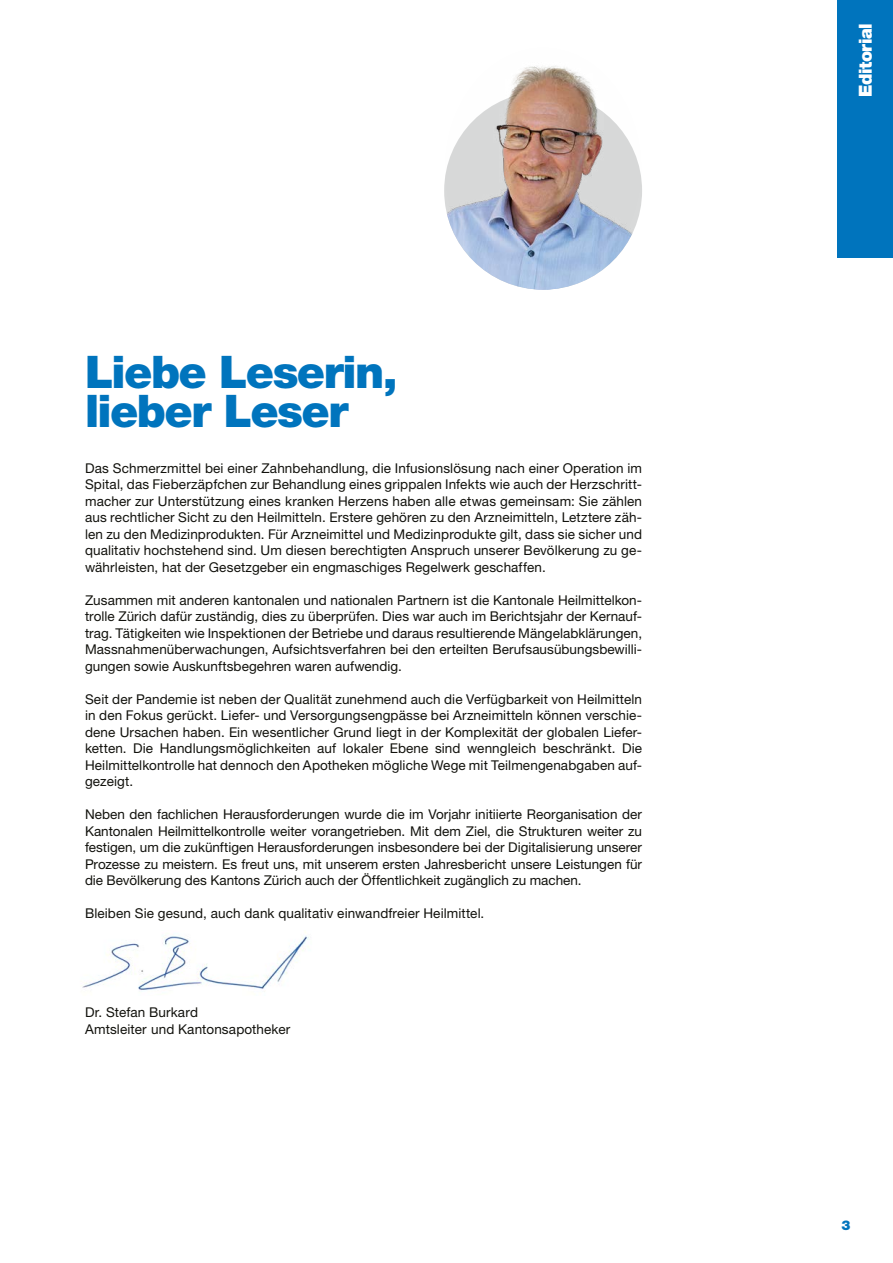
<style>
.page{position:relative;width:893px;height:1263px;background:#fff}
.page>*{position:absolute;margin:0;border:0;box-sizing:border-box;transform-origin:0 0}
.GrundLayout_H1-30-Titel-Editorial{font:900 45px/39px "Helvetica Neue LT Std";letter-spacing:-.035em;color:#0074bd}
.t1{font:900 18px "Helvetica Neue LT Std";letter-spacing:-.03em;color:#fff}
.GrundLayout_P-9-Text-Block{font:13.5px/16.5px "Helvetica Neue LT Std";letter-spacing:.01em;color:#12120d;text-align:justify}
.t2{font:900 13.5px "Helvetica Neue LT Std";color:#0074bd}
</style>
<div class="page">
<img style="left:82px;top:932px;width:227px;height:60px">
<img style="left:444px;top:66px;width:198px;height:224px">
<div style="left:838px;top:0;width:55px;height:258px;background:#0074bd"></div>
<h1 class="GrundLayout_H1-30-Titel-Editorial" style="left:85px;top:352px;width:314px">Liebe Leserin, lieber Leser</h1>
<p class="GrundLayout_P-9-Text-Block" style="left:85px;top:459px;width:559px">Das Schmerzmittel bei einer Zahnbehandlung, die Infusionslösung nach einer Operation im Spital, das Fieberzäpfchen zur Behandlung eines grippalen Infekts wie auch der Herzschritt&shy;macher zur Unterstützung eines kranken Herzens haben alle etwas gemeinsam: Sie zählen aus rechtlicher Sicht zu den Heilmitteln. Erstere gehören zu den Arzneimitteln, Letztere zäh&shy;len zu den Medizinprodukten. Für Arzneimittel und Medizinprodukte gilt, dass sie sicher und qualitativ hochstehend sind. Um diesen berechtigten Anspruch unserer Bevölkerung zu ge&shy;währleisten, hat der Gesetzgeber ein engmaschiges Regelwerk geschaffen.</p>
<p class="GrundLayout_P-9-Text-Block" style="left:85px;top:591px;width:559px">Zusammen mit anderen kantonalen und nationalen Partnern ist die Kantonale Heilmittelkon&shy;trolle Zürich dafür zuständig, dies zu überprüfen. Dies war auch im Berichtsjahr der Kernauf&shy;trag. Tätigkeiten wie Inspektionen der Betriebe und daraus resultierende Mängelabklärungen, Massnahmenüberwachungen, Aufsichtsverfahren bei den erteilten Berufsausübungsbewilli&shy;gungen sowie Auskunftsbegehren waren aufwendig.</p>
<p class="GrundLayout_P-9-Text-Block" style="left:85px;top:690px;width:559px">Seit der Pandemie ist neben der Qualität zunehmend auch die Verfügbarkeit von Heilmitteln in den Fokus gerückt. Liefer- und Versorgungsengpässe bei Arzneimitteln können verschie&shy;dene Ursachen haben. Ein wesentlicher Grund liegt in der Komplexität der globalen Liefer&shy;ketten. Die Handlungsmöglichkeiten auf lokaler Ebene sind wenngleich beschränkt. Die Heilmittelkontrolle hat dennoch den Apotheken mögliche Wege mit Teilmengenabgaben auf&shy;gezeigt.</p>
<p class="GrundLayout_P-9-Text-Block" style="left:85px;top:806px;width:559px">Neben den fachlichen Herausforderungen wurde die im Vorjahr initiierte Reorganisation der Kantonalen Heilmittelkontrolle weiter vorangetrieben. Mit dem Ziel, die Strukturen weiter zu festigen, um die zukünftigen Herausforderungen insbesondere bei der Digitalisierung unserer Prozesse zu meistern. Es freut uns, mit unserem ersten Jahresbericht unsere Leistungen für die Bevölkerung des Kantons Zürich auch der Öffentlichkeit zugänglich zu machen.</p>
<p class="GrundLayout_P-9-Text-Block" style="left:85px;top:905px;width:401px">Bleiben Sie gesund, auch dank qualitativ einwandfreier Heilmittel.</p>
<p class="GrundLayout_P-9-Text-Block" style="left:85px;top:1004px;width:207px">Dr. Stefan Burkard<br>Amtsleiter und Kantonsapotheker</p>
<h2 class="t1" style="left:855px;top:97px;width:75px;rotate:-90deg">Editorial</h2>
<p class="t2" style="left:841px;top:1217px;width:11px">3</p>
</div>
